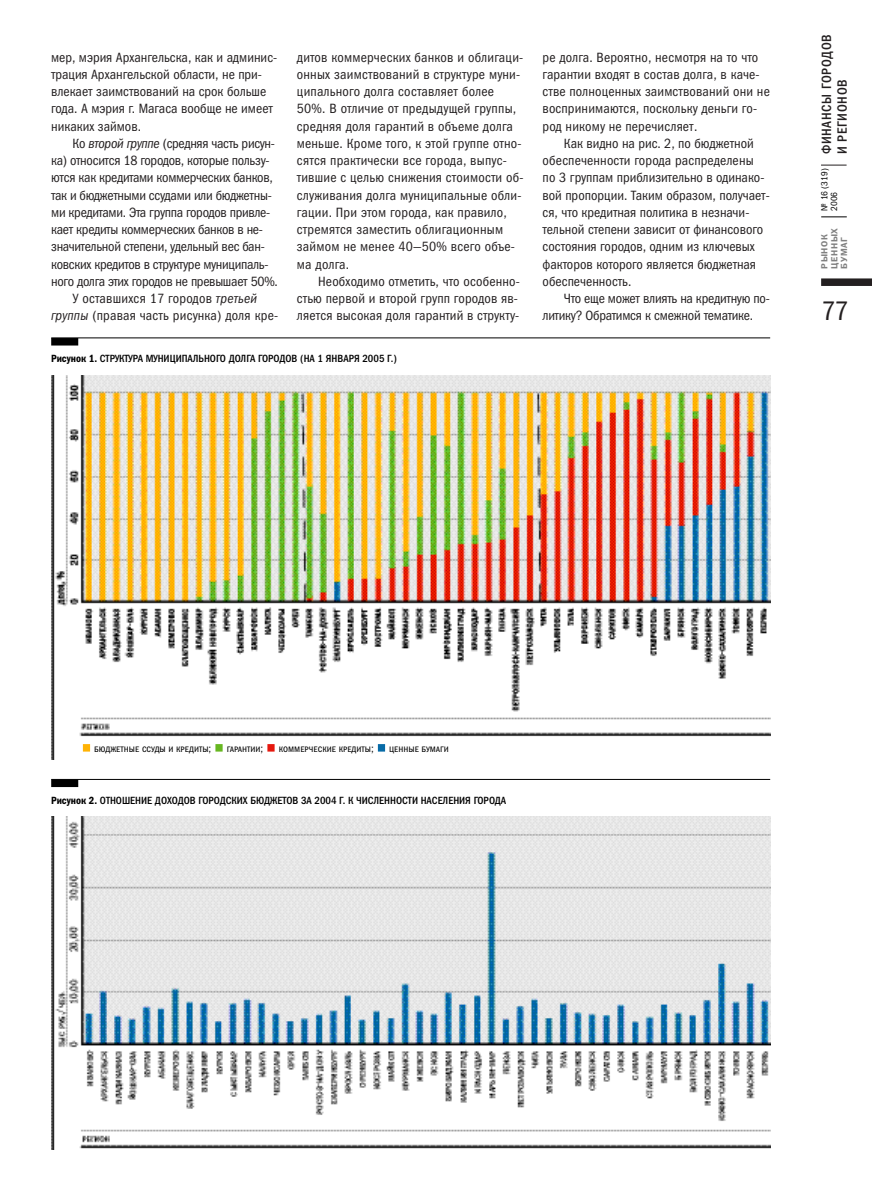
<style>
.page{position:relative;width:872px;height:1199px;background:#fff}
.page>*{position:absolute;margin:0;border:0;box-sizing:border-box;transform-origin:0 0}
.t1{font:27px "Franklin Gothic Book Cond C";color:#231f20}
.t2{font:13.5px/17.2px "Franklin Gothic Book Cond C";color:#231f20}
.t3{font:13.5px "Franklin Gothic Book Cond C";letter-spacing:-.02em;color:#231f20}
.t4{font:13.5px/15.8px "Franklin Gothic Medi Cond C";letter-spacing:.055em;color:#231f20}
.t5{font:10.5px "Franklin Gothic Medi Cond C";color:#000}
.t6{font:10.5px "Franklin Gothic Book Cond SCC";color:#000}
.t7{font:9px/9.8px "Franklin Gothic Demi C";letter-spacing:.06em;color:#808080}
.t8{font:9px/9.8px "Franklin Gothic Book Cond C";color:#000}
.s1{font-style:italic}
.s2{font-family:"Franklin Gothic Demi Cond C"}
</style>
<div class="page">
<svg style="left:821px;top:165px;width:25px;height:1px"></svg>
<div style="left:821px;top:278px;width:51px;height:8px;background:#231f20"></div>
<svg style="left:821px;top:217px;width:25px;height:1px"></svg>
<img style="left:51px;top:375px;width:719px;height:384px">
<hr style="left:51px;top:337px;width:719px;height:1px;background:#000">
<div style="left:51px;top:338px;width:27px;height:7px;background:#000"></div>
<img style="left:51px;top:816px;width:719px;height:333px">
<hr style="left:51px;top:779px;width:719px;height:1px;background:#000">
<div style="left:51px;top:779px;width:27px;height:8px;background:#000"></div>
<div style="left:378px;top:744px;width:7px;height:7px;background:#076ba7"></div>
<div style="left:267px;top:744px;width:7px;height:7px;background:#e6180e"></div>
<div style="left:215px;top:744px;width:8px;height:7px;background:#67b721"></div>
<div style="left:83px;top:744px;width:7px;height:7px;background:#ffb305"></div>
<p class="t2" style="left:51px;top:50px;width:227px">мер, мэрия Архангельска, как и админис&shy;трация Архангельской области, не при&shy;влекает заимствований на срок больше года. А мэрия г. Магаса вообще не имеет никаких займов.</p>
<p class="t3" style="left:72px;top:138px;width:204px">Ко <span class="s1">второй группе</span> (средняя часть рисун-</p>
<p class="t3" style="left:51px;top:155px;width:220px">ка) относится 18 городов, которые пользу-</p>
<p class="t3" style="left:51px;top:173px;width:223px">ются как кредитами коммерческих банков,</p>
<p class="t3" style="left:51px;top:190px;width:222px">так и бюджетными ссудами или бюджетны-</p>
<p class="t3" style="left:51px;top:207px;width:220px">ми кредитами. Эта группа городов привле-</p>
<p class="t3" style="left:51px;top:224px;width:213px">кает кредиты коммерческих банков в не-</p>
<p class="t3" style="left:51px;top:242px;width:215px">значительной степени, удельный вес бан-</p>
<p class="t3" style="left:51px;top:259px;width:219px">ковских кредитов в структуре муниципаль-</p>
<p class="t3" style="left:51px;top:276px;width:228px">ного долга этих городов не превышает 50%.</p>
<p class="t2" style="left:72px;top:291px;width:186px">У оставшихся 17 городов <span class="s1">третьей</span></p>
<p class="t2" style="left:51px;top:308px;width:228px"><span class="s1">группы</span> (правая часть рисунка) доля кре-</p>
<p class="t2" style="left:297px;top:50px;width:228px">дитов коммерческих банков и облигаци&shy;онных заимствований в структуре муни&shy;ципального долга составляет более 50%. В отличие от предыдущей группы, средняя доля гарантий в объеме долга меньше. Кроме того, к этой группе отно&shy;сятся практически все города, выпус&shy;тившие с целью снижения стоимости об&shy;служивания долга муниципальные обли&shy;гации. При этом города, как правило, стремятся заместить облигационным займом не менее 40—50% всего объе&shy;ма долга.</p>
<p class="t2" style="left:297px;top:274px;width:224px;text-indent:21px">Необходимо отметить, что особенно&shy;стью первой и второй групп городов яв&shy;ляется высокая доля гарантий в структу-</p>
<p class="t5" style="left:51px;top:355px;width:347px"><span class="s2">Рисунок 1.</span> СТРУКТУРА МУНИЦИПАЛЬНОГО ДОЛГА ГОРОДОВ (НА 1 ЯНВАРЯ 2005 Г.)</p>
<p class="t4" style="left:820px;top:154px;width:122px;rotate:-90deg">ФИНАНСЫ ГОРОДОВ<br>И РЕГИОНОВ</p>
<p class="t2" style="left:542px;top:50px;width:229px">ре долга. Вероятно, несмотря на то что гарантии входят в состав долга, в каче&shy;стве полноценных заимствований они не воспринимаются, поскольку деньги го&shy;род никому не перечисляет.</p>
<p class="t2" style="left:542px;top:136px;width:229px;text-indent:21px">Как видно на рис. 2, по бюджетной обеспеченности города распределены по 3 группам приблизительно в одинако&shy;вой пропорции. Таким образом, получает&shy;ся, что кредитная политика в незначи&shy;тельной степени зависит от финансового состояния городов, одним из ключевых факторов которого является бюджетная обеспеченность.</p>
<p class="t2" style="left:542px;top:291px;width:229px;text-indent:21px">Что еще может влиять на кредитную по&shy;литику? Обратимся к смежной тематике.</p>
<h1 class="t1" style="left:821px;top:301px;width:29px">77</h1>
<p class="t8" style="left:820px;top:211px;width:44px;rotate:-90deg">№ 16 (319)<br>2006</p>
<p class="t7" style="left:820px;top:269px;width:42px;rotate:-90deg">РЫНОК<br>ЦЕННЫХ<br>БУМАГ</p>
<p class="t6" style="left:94px;top:742px;width:118px">бюджетные ссуды и кредиты;</p>
<p class="t6" style="left:227px;top:742px;width:38px">гарантии;</p>
<p class="t6" style="left:279px;top:742px;width:96px">коммерческие кредиты;</p>
<p class="t6" style="left:389px;top:742px;width:61px">ценные бумаги</p>
<p class="t5" style="left:51px;top:796px;width:456px"><span class="s2">Рисунок 2.</span> ОТНОШЕНИЕ ДОХОДОВ ГОРОДСКИХ БЮДЖЕТОВ ЗА 2004 Г. К ЧИСЛЕННОСТИ НАСЕЛЕНИЯ ГОРОДА</p>
</div>
